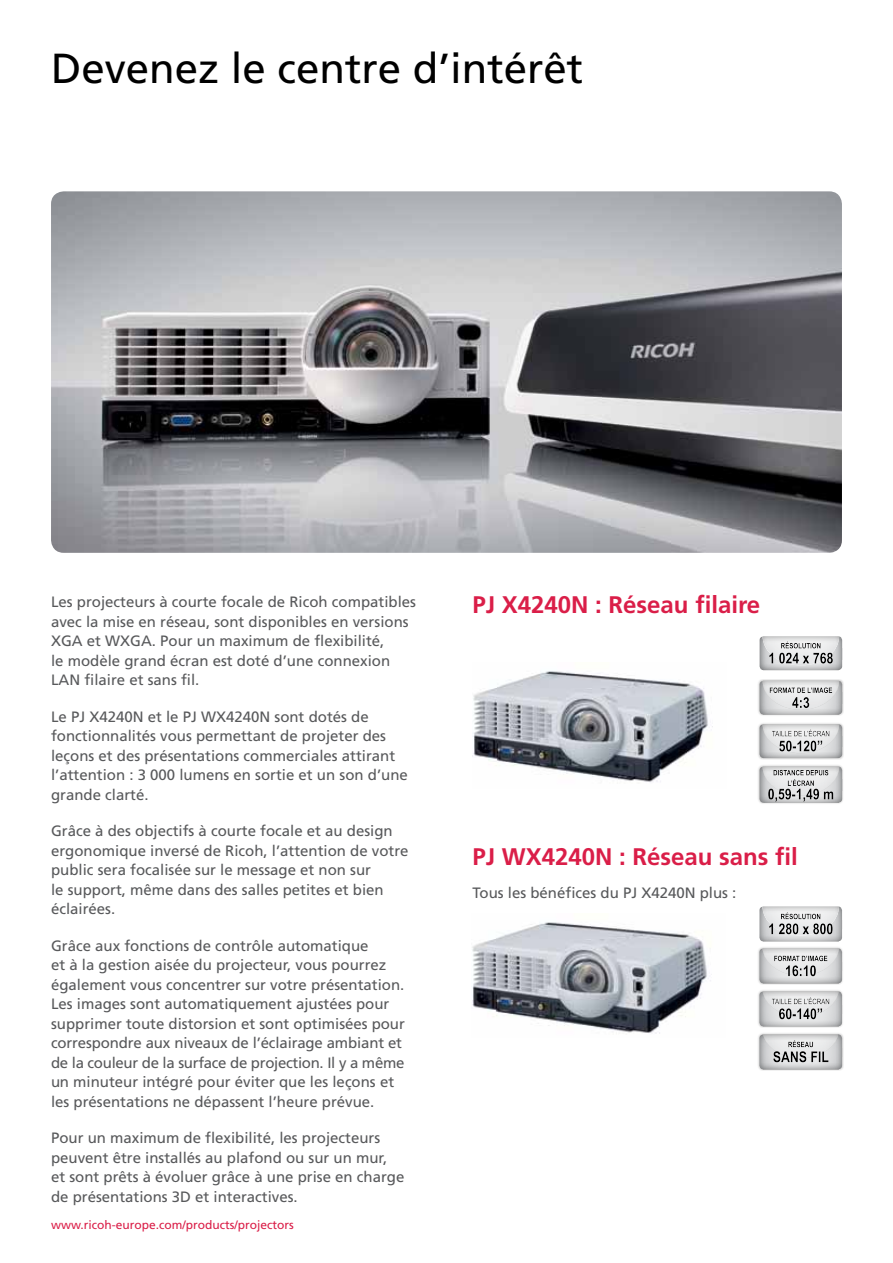
<style>
.page{position:relative;width:893px;height:1263px;background:#fff}
.page>*{position:absolute;margin:0;border:0;box-sizing:border-box;transform-origin:0 0}
.t1{font:42px "Frutiger";color:#000}
.t2{font:700 24px "Frutiger";color:#da1e48}
.t3{font:15px/19.5px "Frutiger";color:#58595b}
.t4{font:12px "Frutiger";color:#da1e48}
</style>
<div class="page">
<img style="left:51px;top:191px;width:791px;height:362px">
<svg style="left:759px;top:637px;width:3px;height:33px"></svg>
<div style="left:762px;top:636px;width:88px;height:37px;background:#000;opacity:.5"></div>
<div style="left:757px;top:764px;width:87px;height:41px;background:#000;opacity:.2"></div>
<svg style="left:759px;top:766px;width:3px;height:37px"></svg>
<div style="left:762px;top:766px;width:89px;height:40px;background:#000;opacity:.5"></div>
<div style="left:757px;top:722px;width:87px;height:38px;background:#000;opacity:.2"></div>
<div style="left:759px;top:723px;width:85px;height:38px;background:#000;opacity:.5"></div>
<svg style="left:759px;top:724px;width:83px;height:34px"></svg>
<div style="left:762px;top:723px;width:79px;height:38px;background:#000;opacity:.5"></div>
<div style="left:757px;top:679px;width:87px;height:37px;background:#000;opacity:.2"></div>
<svg style="left:759px;top:681px;width:3px;height:34px"></svg>
<div style="left:762px;top:680px;width:81px;height:37px;background:#000;opacity:.5"></div>
<img style="left:472px;top:922px;width:239px;height:112px">
<svg style="left:759px;top:907px;width:2px;height:34px"></svg>
<div style="left:761px;top:906px;width:88px;height:37px;background:#000;opacity:.5"></div>
<div style="left:757px;top:1032px;width:87px;height:39px;background:#000;opacity:.2"></div>
<svg style="left:759px;top:1034px;width:2px;height:35px"></svg>
<div style="left:761px;top:1033px;width:84px;height:39px;background:#000;opacity:.5"></div>
<div style="left:757px;top:989px;width:87px;height:39px;background:#fafafa"></div>
<div style="left:758px;top:990px;width:86px;height:39px;background:#000;opacity:.5"></div>
<svg style="left:759px;top:991px;width:83px;height:35px"></svg>
<div style="left:761px;top:990px;width:80px;height:39px;background:#000;opacity:.5"></div>
<div style="left:757px;top:946px;width:87px;height:39px;background:#fafafa"></div>
<div style="left:758px;top:947px;width:86px;height:38px;background:#000;opacity:.5"></div>
<svg style="left:759px;top:948px;width:83px;height:35px"></svg>
<div style="left:761px;top:947px;width:80px;height:38px;background:#000;opacity:.5"></div>
<img style="left:472px;top:671px;width:241px;height:111px">
<h1 class="t1" style="left:51px;top:43px;width:534px">Devenez le centre d’intérêt</h1>
<p class="t3" style="left:51px;top:592px;width:367px">Les projecteurs à courte focale de Ricoh compatibles avec la mise en réseau, sont disponibles en versions XGA et WXGA. Pour un maximum de flexibilité,<br>le modèle grand écran est doté d’une connexion LAN filaire et sans fil.</p>
<p class="t3" style="left:51px;top:707px;width:358px">Le PJ X4240N et le PJ WX4240N sont dotés de fonctionnalités vous permettant de projeter des leçons et des présentations commerciales attirant l’attention : 3 000 lumens en sortie et un son d’une grande clarté.</p>
<p class="t3" style="left:51px;top:821px;width:359px">Grâce à des objectifs à courte focale et au design ergonomique inversé de Ricoh, l’attention de votre public sera focalisée sur le message et non sur<br>le support, même dans des salles petites et bien éclairées.</p>
<p class="t3" style="left:51px;top:936px;width:355px">Grâce aux fonctions de contrôle automatique<br>et à la gestion aisée du projecteur, vous pourrez également vous concentrer sur votre présentation.<br>Les images sont automatiquement ajustées pour supprimer toute distorsion et sont optimisées pour correspondre aux niveaux de l’éclairage ambiant et de la couleur de la surface de projection. Il y a même un minuteur intégré pour éviter que les leçons et les présentations ne dépassent l’heure prévue.</p>
<p class="t3" style="left:51px;top:1128px;width:355px">Pour un maximum de flexibilité, les projecteurs peuvent être installés au plafond ou sur un mur, et sont prêts à évoluer grâce à une prise en charge de présentations 3D et interactives.</p>
<p class="t4" style="left:51px;top:1218px;width:244px">www.ricoh-europe.com/products/projectors</p>
<h2 class="t2" style="left:472px;top:591px;width:289px">PJ X4240N : Réseau filaire</h2>
<h2 class="t2" style="left:472px;top:843px;width:327px">PJ WX4240N : Réseau sans fil</h2>
<p class="t3" style="left:472px;top:883px;width:265px">Tous les bénéfices du PJ X4240N plus :</p>
</div>
